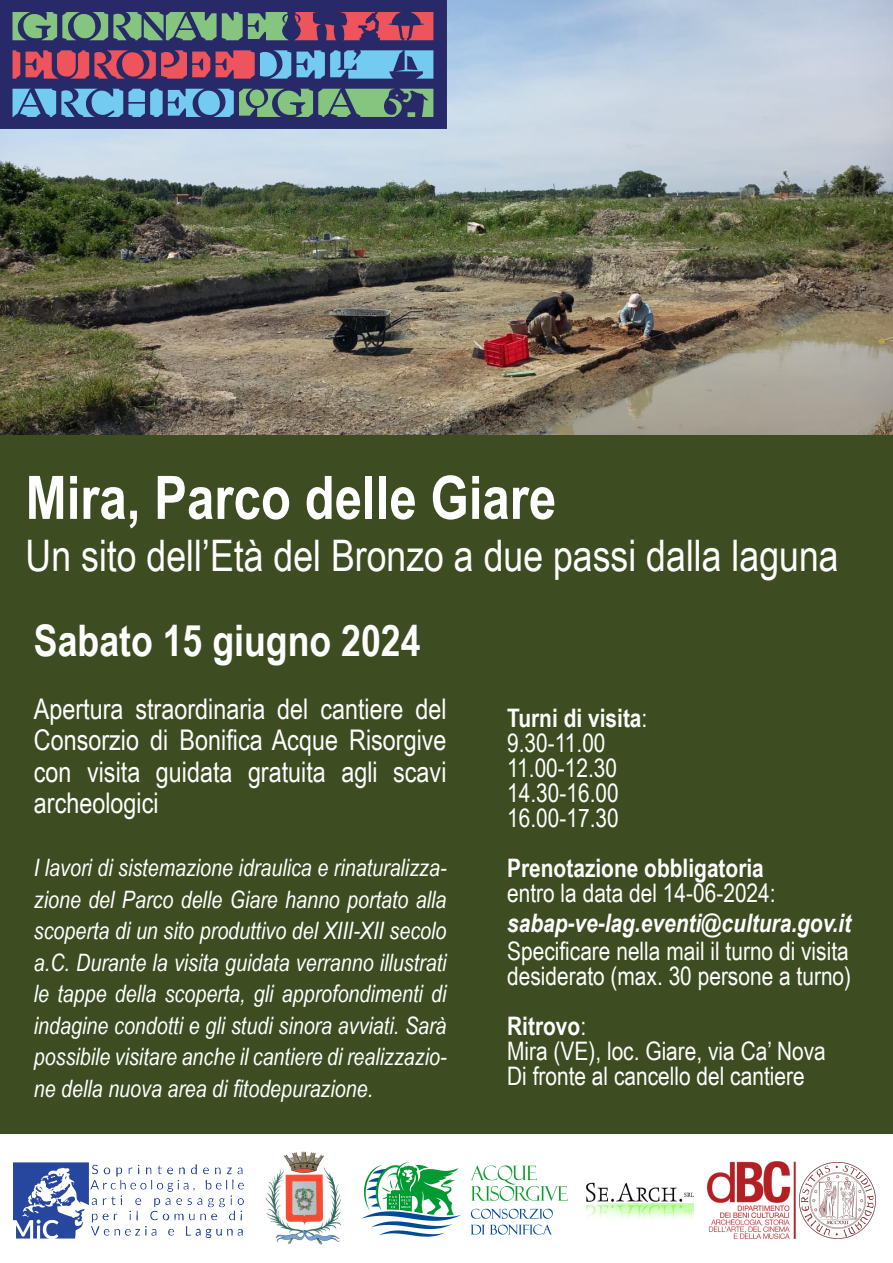
<style>
.page{position:relative;width:893px;height:1263px;background:#fff}
.page>*{position:absolute;margin:0;border:0;box-sizing:border-box;transform-origin:0 0}
.t1{font:700 60px "Arial Narrow";color:#fff}
.t2{font:43.5px "Arial Narrow";color:#fff}
.t3{font:700 43.5px "Arial Narrow";color:#fff}
.t4{font:28.5px/31.5px "Arial Narrow";color:#fff;text-align:justify}
.t5{font:25.5px/25px "Arial Narrow";color:#fff}
.t6{font:italic 700 25.5px "Arial Narrow";color:#fff}
.t7{font:700 25.5px "Arial Narrow";color:#fff}
.t8{font:italic 24px/31.5px "Arial Narrow";color:#fff;text-align:justify}
.s1{font-weight:700}
</style>
<div class="page">
<img style="left:0;top:0;width:893px;height:435px">
<div style="left:0;top:435px;width:893px;height:828px;background:#3d4d21"></div>
<img style="left:0;top:0;width:446px;height:128px">
<div style="left:0;top:1135px;width:893px;height:128px;background:#fff"></div>
<img style="left:14px;top:1162px;width:230px;height:76px">
<img style="left:587px;top:1182px;width:106px;height:37px">
<img style="left:361px;top:1163px;width:207px;height:73px">
<img style="left:265px;top:1151px;width:76px;height:94px">
<img style="left:706px;top:1162px;width:89px;height:77px">
<img style="left:799px;top:1162px;width:77px;height:77px">
<h1 class="t1" style="left:26px;top:452px;width:532px">Mira, Parco delle Giare</h1>
<h2 class="t2" style="left:26px;top:524px;width:814px">Un sito dell’Età del Bronzo a due passi dalla laguna</h2>
<h2 class="t3" style="left:34px;top:608px;width:388px">Sabato 15 giugno 2024</h2>
<p class="t4" style="left:34px;top:692px;width:414px">Apertura straordinaria del cantiere del Consorzio di Bonifica Acque Risorgive con visita guidata gratuita agli scavi archeologici</p>
<p class="t8" style="left:34px;top:852px;width:414px">I lavori di sistemazione idraulica e rinaturalizza&shy;zione del Parco delle Giare hanno portato alla scoperta di un sito produttivo del XIII-XII secolo a.C. Durante la visita guidata verranno illustrati le tappe della scoperta, gli approfondimenti di indagine condotti e gli studi sinora avviati. Sarà possibile visitare anche il cantiere di realizzazio&shy;ne della nuova area di fitodepurazione.</p>
<p class="t5" style="left:507px;top:704px;width:142px"><span class="s1">Turni di visita</span>:<br>9.30-11.00<br>11.00-12.30<br>14.30-16.00<br>16.00-17.30</p>
<p class="t7" style="left:507px;top:849px;width:258px">Prenotazione obbligatoria</p>
<p class="t5" style="left:507px;top:879px;width:270px">entro la data del 14-06-2024:</p>
<p class="t6" style="left:507px;top:904px;width:345px">sabap-ve-lag.eventi@cultura.gov.it</p>
<p class="t5" style="left:507px;top:938px;width:346px">Specificare nella mail il turno di visita desiderato (max. 30 persone a turno)</p>
<p class="t5" style="left:507px;top:1013px;width:320px"><span class="s1">Ritrovo</span>:<br>Mira (VE), loc. Giare, via Ca’ Nova<br>Di fronte al cancello del cantiere</p>
</div>
